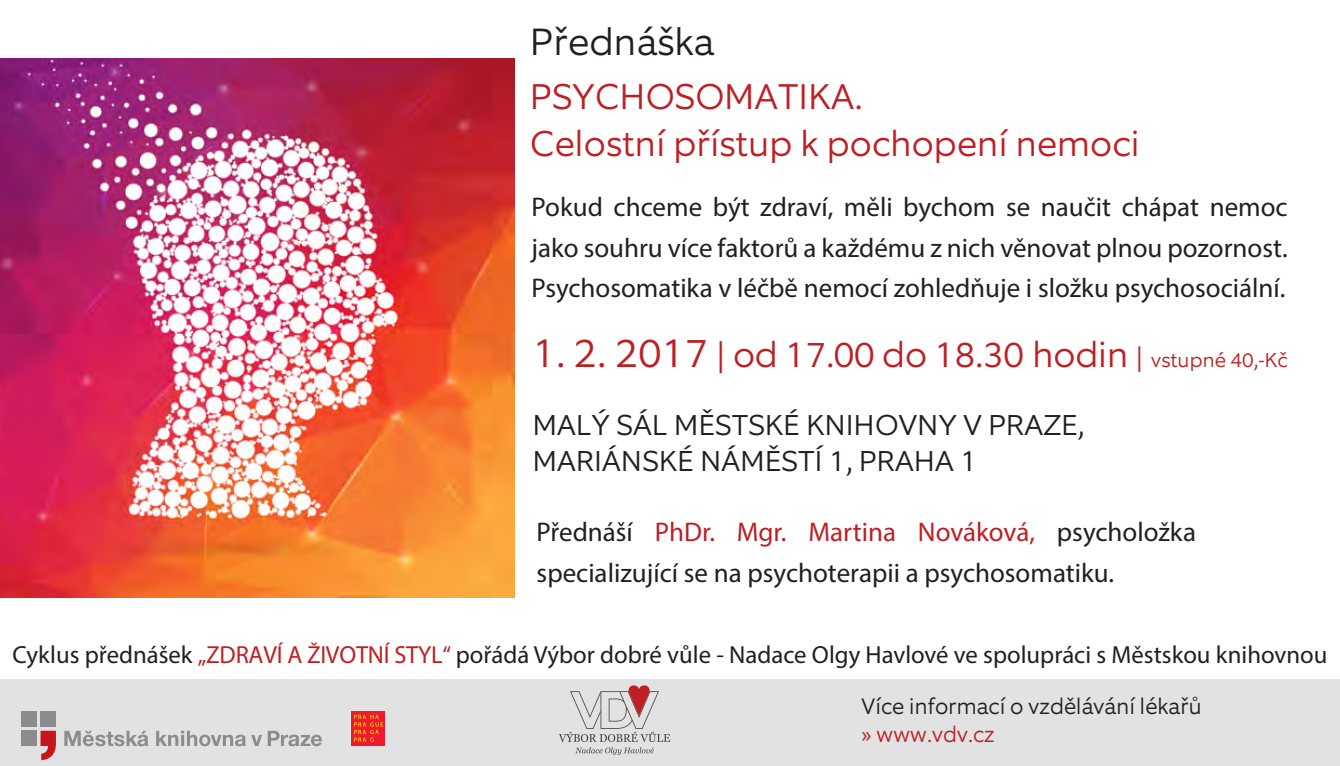
<style>
.page{position:relative;width:1340px;height:766px;background:#fff}
.page>*{position:absolute;margin:0;border:0;box-sizing:border-box;transform-origin:0 0}
.t1{font:300 38.25px "Equip";color:#231f20}
.t2{font:300 36px/47.2px "Equip";color:#be1f24}
.t3{font:300 29.03px/36px "Equip";color:#231f20}
.t4{font:27px/40.5px "Myriad Pro";color:#231f20}
.t5{font:24.75px "Myriad Pro";color:#231f20}
.t6{font:300 22.5px "Equip";color:#231f20}
.t7{font:300 22.5px "Equip";color:#be1f24}
.s1{font-size:40.5px}
.s2{font-size:33.75px}
.s3{font-size:27px}
.s4{font-size:20.25px}
.s5{color:#be1f24}
</style>
<div class="page">
<div style="left:0;top:679px;width:1339px;height:86px;background:#e2e2e3"></div>
<svg style="left:41px;top:730px;width:15px;height:30px"></svg>
<div style="left:41px;top:711px;width:15px;height:15px;background:#8a8c8e"></div>
<div style="left:21px;top:711px;width:15px;height:15px;background:#8a8c8e"></div>
<div style="left:21px;top:730px;width:15px;height:15px;background:#8a8c8e"></div>
<svg style="left:156px;top:730px;width:106px;height:16px"></svg>
<svg style="left:268px;top:730px;width:54px;height:16px"></svg>
<svg style="left:64px;top:730px;width:84px;height:16px"></svg>
<div style="left:351px;top:711px;width:17px;height:34px;background:#ee1b2c"></div>
<div style="left:368px;top:711px;width:17px;height:34px;background:#ee1b2c"></div>
<svg style="left:354px;top:714px;width:29px;height:27px"></svg>
<svg style="left:575px;top:747px;width:78px;height:7px"></svg>
<svg style="left:558px;top:685px;width:112px;height:56px"></svg>
<img style="left:0;top:58px;width:515px;height:539px">
<h1 class="t1" style="left:530px;top:17px;width:186px">Přednáška</h1>
<h2 class="t2" style="left:530px;top:73px;width:611px">PSYCHOSOMATIKA.<br>Celostní přístup k pochopení nemoci</h2>
<p class="t4" style="left:531px;top:186px;width:757px;text-align:justify">Pokud chceme být zdraví, měli bychom se naučit chápat nemoc jako souhru více faktorů a každému z nich věnovat plnou pozornost.<br>Psychosomatika v léčbě nemocí zohledňuje i složku psychosociální.</p>
<h2 class="t2" style="left:532px;top:331px;width:756px"><span class="s1">1. 2. 2017</span> <span class="s2">|</span> od 17.00 do 18.30 hodin <span class="s3">|</span> <span class="s4">vstupné 40,-Kč</span></h2>
<p class="t3" style="left:532px;top:406px;width:553px">MALÝ SÁL MĚSTSKÉ KNIHOVNY V PRAZE,<br>MARIÁNSKÉ NÁMĚSTÍ 1, PRAHA 1</p>
<p class="t4" style="left:536px;top:511px;width:661px">Přednáší <span class="s5">PhDr. Mgr. Martina Nováková,</span> psycholožka specializující se na psychoterapii a psychosomatiku.</p>
<p class="t5" style="left:13px;top:639px;width:1316px">Cyklus přednášek <span class="s5">„ZDRAVÍ A ŽIVOTNÍ STYL“</span> pořádá Výbor dobré vůle - Nadace Olgy Havlové ve spolupráci s Městskou knihovnou</p>
<p class="t6" style="left:861px;top:692px;width:341px">Více informací o vzdělávání lékařů</p>
<p class="t7" style="left:861px;top:719px;width:135px">» www.vdv.cz</p>
</div>
